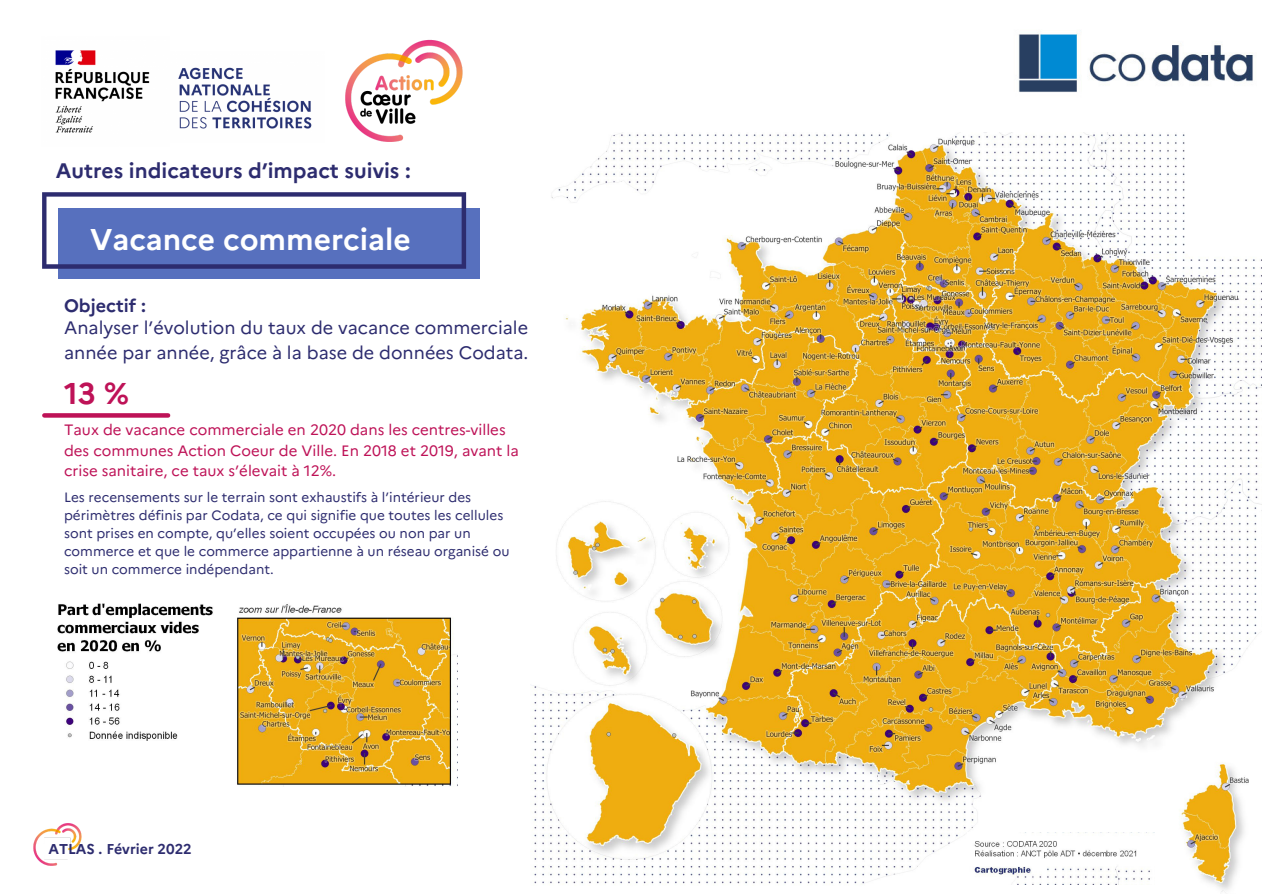
<style>
.page{position:relative;width:1263px;height:894px;background:#fff}
.page>*{position:absolute;margin:0;border:0;box-sizing:border-box;transform-origin:0 0}
.t1{font:700 30px "Marianne";color:#fff}
.t2{font:700 30px "Marianne";color:#be1257}
.t3{font:700 21px "Marianne";color:#2d2c6f}
.t4{font:18px/24.8px "Marianne";color:#2d2c6f}
.t5{font:700 18px "Marianne";color:#2d2c6f}
.t6{font:15px/20.2px "Marianne";color:#be1257}
.t7{font:700 14.25px "Marianne";color:#2d2c6f}
.t8{font:13.5px/18px "Marianne";color:#2d2c6f}
</style>
<div class="page">
<img style="left:55px;top:50px;width:95px;height:83px">
<img style="left:178px;top:67px;width:134px;height:62px">
<img style="left:345px;top:39px;width:118px;height:103px">
<div style="left:58px;top:208px;width:422px;height:71px;background:#5770be"></div>
<svg style="left:42px;top:192px;width:424px;height:77px"></svg>
<img style="left:33px;top:823px;width:49px;height:43px">
<svg style="left:44px;top:413px;width:124px;height:4px"></svg>
<img style="left:1018px;top:33px;width:235px;height:59px">
<img style="left:533px;top:132px;width:728px;height:753px">
<img style="left:1167px;top:753px;width:94px;height:140px">
<div style="left:1186px;top:132px;width:77px;height:121px;background:#fff"></div>
<img style="left:968px;top:832px;width:186px;height:52px">
<img style="left:237px;top:604px;width:221px;height:182px">
<img style="left:57px;top:603px;width:156px;height:138px">
<h2 class="t3" style="left:56px;top:154px;width:357px">Autres indicateurs d’impact suivis :</h2>
<h1 class="t1" style="left:90px;top:216px;width:322px">Vacance commerciale</h1>
<h3 class="t5" style="left:64px;top:291px;width:83px">Objectif :</h3>
<h3 class="t4" style="left:64px;top:315px;width:466px">Analyser l’évolution du taux de vacance commerciale année par année, grâce à la base de données Codata.</h3>
<h1 class="t2" style="left:64px;top:369px;width:66px">13 %</h1>
<p class="t6" style="left:64px;top:420px;width:456px">Taux de vacance commerciale en 2020 dans les centres-villes des communes Action Coeur de Ville. En 2018 et 2019, avant la crise sanitaire, ce taux s’élevait à 12%.</p>
<p class="t8" style="left:64px;top:487px;width:447px">Les recensements sur le terrain sont exhaustifs à l’intérieur des périmètres définis par Codata, ce qui signifie que toutes les cellules sont prises en compte, qu’elles soient occupées ou non par un commerce et que le commerce appartienne à un réseau organisé ou soit un commerce indépendant.</p>
<p class="t7" style="left:48px;top:837px;width:145px">ATLAS . Février 2022</p>
</div>
